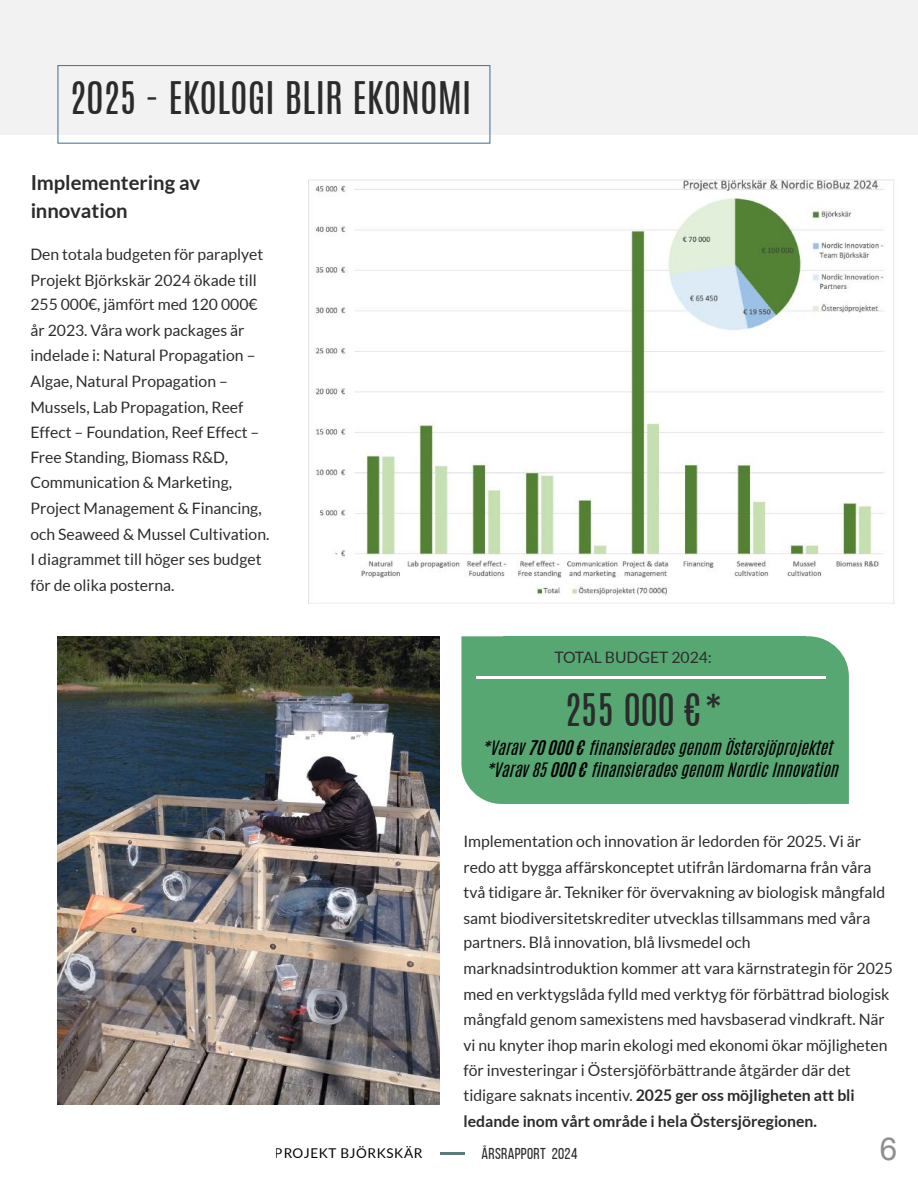
<style>
.page{position:relative;width:918px;height:1188px;background:#fff}
.page>*{position:absolute;margin:0;border:0;box-sizing:border-box;transform-origin:0 0}
.t1{font:38.25px "Antonio";color:#2b2b2b}
.t2{font:31.5px "Arial";color:#8f8f8f}
.t3{font:700 20.25px/28.2px "Lato";color:#2b2b2b}
.t4{font:italic 16.8px/22px "Antonio";color:#000}
.t5{font:15.75px/25.5px "Lato";color:#2b2b2b}
.t6{font:15.75px "Bebas Neue";letter-spacing:.02em;color:#2b2b2b}
.t7{font:13.5px "Lato";letter-spacing:.04em;color:#000}
.s1{font-weight:700}
</style>
<div class="page">
<div style="left:0;top:0;width:918px;height:135px;background:#f2f2f2"></div>
<svg style="left:461px;top:636px;width:42px;height:168px;background:#62ac7c"></svg>
<div style="left:503px;top:636px;width:302px;height:168px;background:#57a773"></div>
<img style="left:57px;top:637px;width:383px;height:468px">
<div style="left:57px;top:65px;width:433px;height:79px;border:1px solid #527a9e"></div>
<hr style="left:476px;top:676px;width:83px;height:2px;background:#fff">
<hr style="left:559px;top:676px;width:84px;height:2px;background:#fff">
<hr style="left:643px;top:676px;width:83px;height:2px;background:#fff">
<hr style="left:726px;top:676px;width:83px;height:2px;background:#fff">
<svg style="left:805px;top:636px;width:44px;height:168px;background:#61ac7b"></svg>
<hr style="left:440px;top:1152px;width:25px;height:2px;background:#5c7c7b">
<img style="left:309px;top:179px;width:585px;height:424px">
<h1 class="t1" style="left:70px;top:84px;width:404px">2025 - EKOLOGI BLIR EKONOMI</h1>
<p class="t3" style="left:30px;top:168px;width:171px">Implementering av innovation</p>
<p class="t5" style="left:30px;top:241px;width:241px">Den totala budgeten för paraplyet<br>Projekt Björkskär 2024 ökade till<br>255 000€, jämfört med 120 000€ år 2023. Våra work packages är indelade i: Natural Propagation –<br>Algae, Natural Propagation –<br>Mussels, Lab Propagation, Reef<br>Effect – Foundation, Reef Effect –<br>Free Standing, Biomass R&amp;D,<br>Communication &amp; Marketing,<br>Project Management &amp; Financing, och Seaweed &amp; Mussel Cultivation.<br>I diagrammet till höger ses budget för de olika posterna.</p>
<p class="t5" style="left:555px;top:645px;width:159px">TOTAL BUDGET 2024:</p>
<h1 class="t1" style="left:564px;top:695px;width:159px">255 000 €*</h1>
<p class="t4" style="left:482px;top:739px;width:362px">*Varav<span class="s1">70000€</span>finansieradesgenom Östersjöprojektet *Varav85<span class="s1">000€</span>finansieradesgenom NordicInnovation</p>
<p class="t5" style="left:464px;top:829px;width:431px">Implementation och innovation är ledorden för 2025. Vi är redo att bygga affärskonceptet utifrån lärdomarna från våra två tidigare år. Tekniker för övervakning av biologisk mångfald samt biodiversitetskrediter utvecklas tillsammans med våra partners. Blå innovation, blå livsmedel och marknadsintroduktion kommer att vara kärnstrategin för 2025 med en verktygslåda fylld med verktyg för förbättrad biologisk mångfald genom samexistens med havsbaserad vindkraft. När vi nu knyter ihop marin ekologi med ekonomi ökar möjligheten för investeringar i Östersjöförbättrande åtgärder där det tidigare saknats incentiv. <span class="s1">2025 ger oss möjligheten att bli ledande inom vårt område i hela Östersjöregionen.</span></p>
<p class="t7" style="left:275px;top:1146px;width:149px">PROJEKT BJÖRKSKÄR</p>
<p class="t6" style="left:482px;top:1145px;width:97px">ÅRSRAPPORT 2024</p>
<h2 class="t2" style="left:880px;top:1131px;width:19px">6</h2>
</div>
